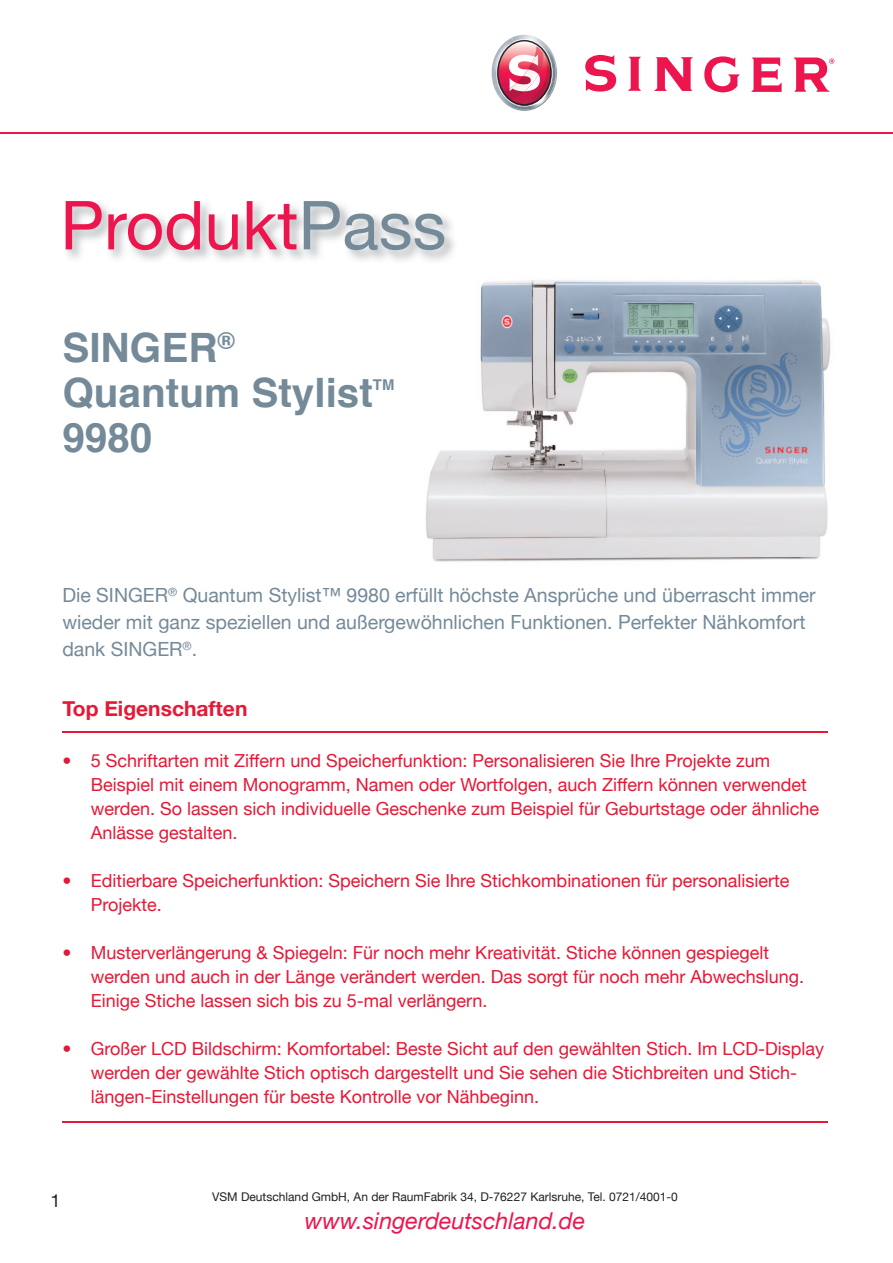
<style>
.page{position:relative;width:893px;height:1263px;background:#fff}
.page>*{position:absolute;margin:0;border:0;box-sizing:border-box;transform-origin:0 0}
.t1{font:67.65px "Helvetica Neue";color:#ed154e}
.t2{font:700 40.5px/45px "Helvetica";color:#748a99}
.t3{font:italic 23.25px "Helvetica Neue";color:#ed154e}
.t4{font:700 21px "Helvetica Neue";color:#e51836}
.t5{font:19.5px/27px "Helvetica Neue";color:#748a99}
.t6{font:18px/24px "Helvetica Neue";color:#e51836}
.t7{font:18px "Helvetica Neue";color:#231f20}
.t8{font:700 14.85px "Helvetica";color:#748a99}
.t9{font:12px "Helvetica Neue";color:#231f20}
.s1{color:#748a99}
</style>
<div class="page">
<img style="left:425px;top:280px;width:406px;height:282px">
<hr style="left:62px;top:732px;width:766px;height:1px;background:#e51836">
<hr style="left:62px;top:1121px;width:766px;height:2px;background:#e51836">
<svg style="left:585px;top:55px;width:31px;height:37px"></svg>
<svg style="left:628px;top:57px;width:13px;height:34px"></svg>
<svg style="left:654px;top:57px;width:39px;height:34px"></svg>
<svg style="left:704px;top:56px;width:36px;height:36px"></svg>
<svg style="left:751px;top:58px;width:31px;height:34px"></svg>
<svg style="left:794px;top:58px;width:40px;height:34px"></svg>
<svg style="left:492px;top:35px;width:65px;height:76px"></svg>
<hr style="left:0;top:132px;width:893px;height:1px;background:#ed154e">
<h1 class="t1" style="left:60px;top:167px;width:387px">Produkt<span class="s1">Pass</span></h1>
<h2 class="t2" style="left:62px;top:326px;width:312px">SINGER<sup>®<br></sup>Quantum Stylist</h2>
<p class="t8" style="left:373px;top:372px;width:23px">TM</p>
<h2 class="t2" style="left:62px;top:416px;width:92px">9980</h2>
<p class="t5" style="left:62px;top:581px;width:755px">Die SINGER<sup>®</sup> Quantum Stylist™ 9980 erfüllt höchste Ansprüche und überrascht immer wieder mit ganz speziellen und außergewöhnlichen Funktionen. Perfekter Nähkomfort dank SINGER<sup>®</sup>.</p>
<p class="t4" style="left:62px;top:689px;width:187px">Top Eigenschaften</p>
<p class="t6" style="left:91px;top:747px;width:730px;text-indent:-28px">• 5 Schriftarten mit Ziffern und Speicherfunktion: Personalisieren Sie Ihre Projekte zum Beispiel mit einem Monogramm, Namen oder Wortfolgen, auch Ziffern können verwendet werden. So lassen sich individuelle Geschenke zum Beispiel für Geburtstage oder ähnliche Anlässe gestalten.</p>
<p class="t6" style="left:91px;top:867px;width:700px;text-indent:-28px">• Editierbare Speicherfunktion: Speichern Sie Ihre Stichkombinationen für personalisierte<br>Projekte.</p>
<p class="t6" style="left:91px;top:939px;width:715px;text-indent:-28px">• Musterverlängerung &amp; Spiegeln: Für noch mehr Kreativität. Stiche können gespiegelt werden und auch in der Länge verändert werden. Das sorgt für noch mehr Abwechslung.<br>Einige Stiche lassen sich bis zu 5-mal verlängern.</p>
<p class="t6" style="left:91px;top:1035px;width:735px;text-indent:-28px">• Großer LCD Bildschirm: Komfortabel: Beste Sicht auf den gewählten Stich. Im LCD-Display werden der gewählte Stich optisch dargestellt und Sie sehen die Stichbreiten und Stich&shy;längen-Einstellungen für beste Kontrolle vor Nähbeginn.</p>
<p class="t7" style="left:51px;top:1185px;width:12px">1</p>
<p class="t9" style="left:212px;top:1187px;width:467px">VSM Deutschland GmbH, An der RaumFabrik 34, D-76227 Karlsruhe, Tel. 0721/4001-0</p>
<p class="t3" style="left:305px;top:1202px;width:282px">www.singerdeutschland.de</p>
</div>
